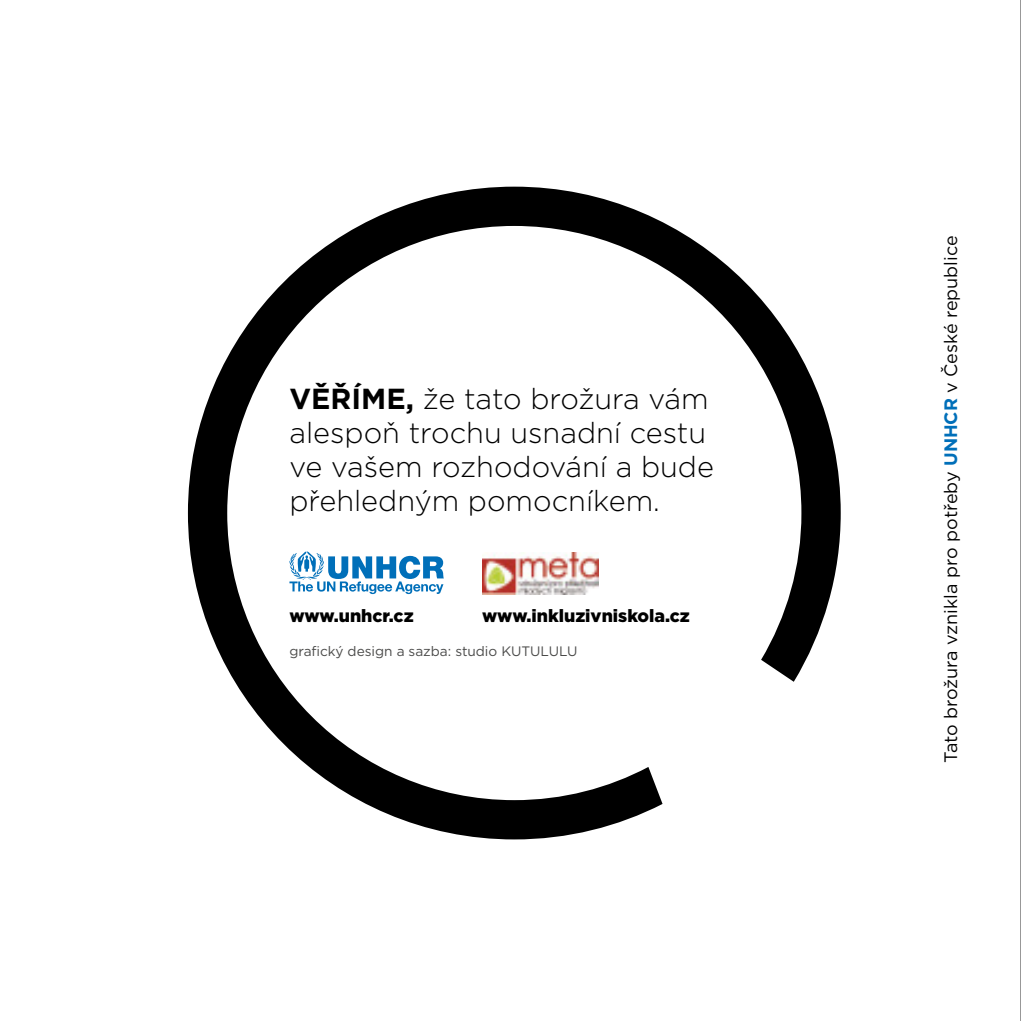
<style>
.page{position:relative;width:1021px;height:1021px;background:#fff}
.page>*{position:absolute;margin:0;border:0;box-sizing:border-box;transform-origin:0 0}
.t1{font:300 29.03px/33.8px "Gotham";color:#000}
.t2{font:18px "Gotham";color:#000}
.t3{font:900 17.78px "Gotham";color:#000}
.t4{font:13.72px "Gotham";color:#4a4a49}
.s1{font-weight:700}
.s2{font-weight:700;color:#006fb9}
</style>
<div class="page">
<hr style="left:1020px;top:0;width:1px;height:1020px;background:#4a4a49">
<svg style="left:188px;top:187px;width:652px;height:652px"></svg>
<svg style="left:289px;top:551px;width:155px;height:43px"></svg>
<img style="left:482px;top:553px;width:116px;height:41px">
<p class="t1" style="left:289px;top:381px;width:426px"><span class="s1">VĚŘÍME,</span> že tato brožura vám alespoň trochu usnadní cestu ve vašem rozhodování a bude přehledným pomocníkem.</p>
<p class="t3" style="left:289px;top:603px;width:126px">www.unhcr.cz</p>
<p class="t3" style="left:482px;top:603px;width:209px">www.inkluzivniskola.cz</p>
<p class="t4" style="left:289px;top:642px;width:290px">grafický design a sazba: studio KUTULULU</p>
<p class="t2" style="left:939px;top:762px;width:528px;rotate:-90deg">Tato brožura vznikla pro potřeby <span class="s2">UNHCR</span> v České republice</p>
</div>
